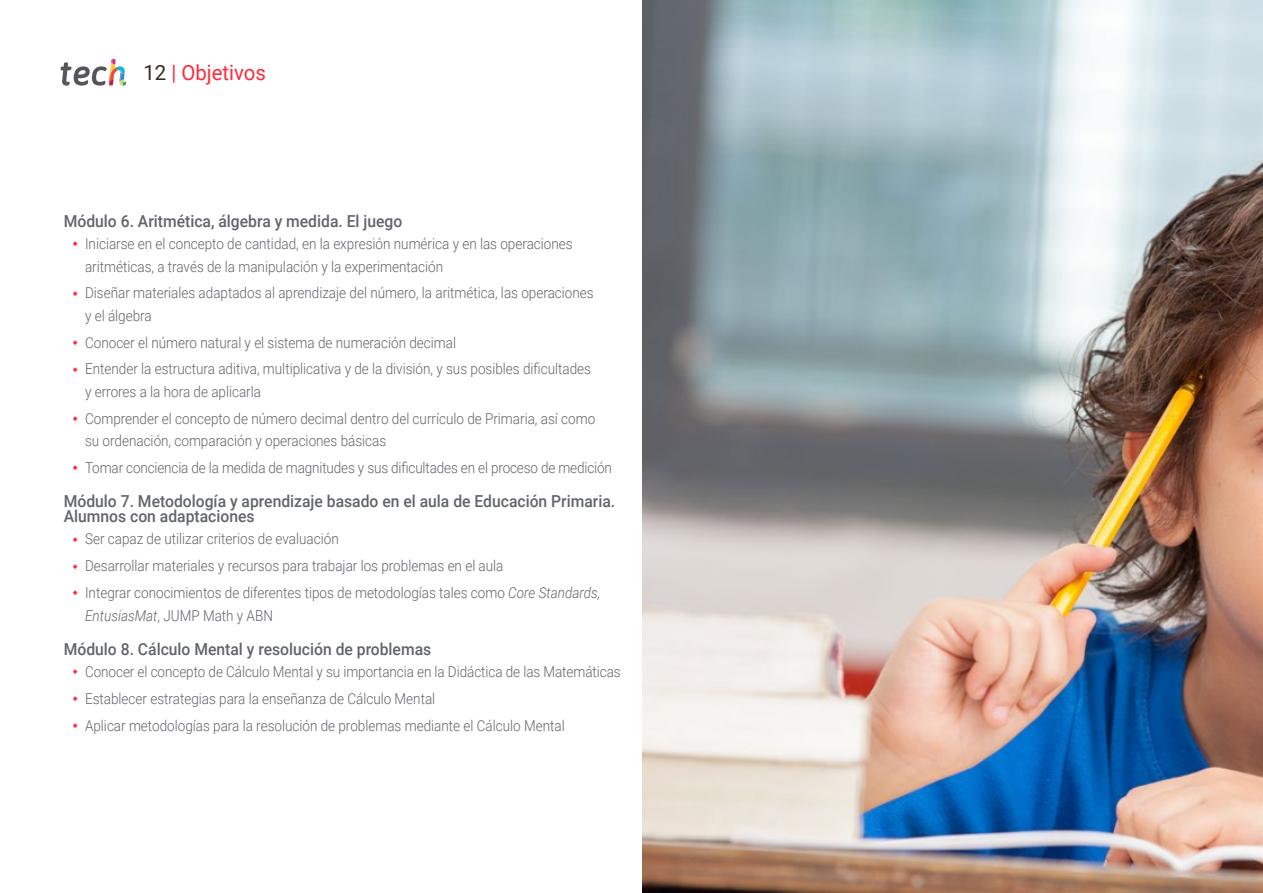
<style>
.page{position:relative;width:1263px;height:893px;background:#fff}
.page>*{position:absolute;margin:0;border:0;box-sizing:border-box;transform-origin:0 0}
.t1{font:21px "Roboto";color:#ff293a}
.t2{font:500 16.5px/15px "Roboto";color:#61646a;scale:.95 1}
.t3{font:300 15px/26.7px "Roboto";color:#61646a;scale:.9 1}
.s1{color:#312e20}
.s2{font-style:italic}
</style>
<div class="page">
<img style="left:642px;top:0;width:621px;height:893px">
<svg style="left:61px;top:59px;width:65px;height:27px"></svg>
<h1 class="t1" style="left:144px;top:57px;width:124px"><span class="s1">12</span> | Objetivos</h1>
<p class="t2" style="left:64px;top:213px;width:358px">Módulo 6. Aritmética, álgebra y medida. El juego</p>
<p class="t3" style="left:85px;top:232px;width:543px;line-height:22.5px">Iniciarse en el concepto de cantidad, en la expresión numérica y en las operaciones aritméticas, a través de la manipulación y la experimentación</p>
<p class="t3" style="left:85px;top:281px;width:567px;line-height:22.5px">Diseñar materiales adaptados al aprendizaje del número, la aritmética, las operaciones y el álgebra</p>
<p class="t3" style="left:85px;top:328px;width:564px">Conocer el número natural y el sistema de numeración decimal<br>Entender la estructura aditiva, multiplicativa y de la división, y sus posibles dificultades</p>
<p class="t3" style="left:85px;top:378px;width:568px">y errores a la hora de aplicarla<br>Comprender el concepto de número decimal dentro del currículo de Primaria, así como</p>
<p class="t3" style="left:85px;top:427px;width:587px">su ordenación, comparación y operaciones básicas<br>Tomar conciencia de la medida de magnitudes y sus dificultades en el proceso de medición</p>
<p class="t2" style="left:64px;top:493px;width:582px">Módulo 7. Metodología y aprendizaje basado en el aula de Educación Primaria.<br>Alumnos con adaptaciones</p>
<p class="t3" style="left:85px;top:525px;width:574px">Ser capaz de utilizar criterios de evaluación<br>Desarrollar materiales y recursos para trabajar los problemas en el aula<br>Integrar conocimientos de diferentes tipos de metodologías tales como <span class="s2">Core Standards,</span></p>
<p class="t3" style="left:85px;top:601px;width:210px"><span class="s2">EntusiasMat</span>, JUMP Math y ABN</p>
<p class="t2" style="left:64px;top:641px;width:388px">Módulo 8. Cálculo Mental y resolución de problemas</p>
<p class="t3" style="left:85px;top:658px;width:597px">Conocer el concepto de Cálculo Mental y su importancia en la Didáctica de las Matemáticas<br>Establecer estrategias para la enseñanza de Cálculo Mental<br>Aplicar metodologías para la resolución de problemas mediante el Cálculo Mental</p>
</div>
